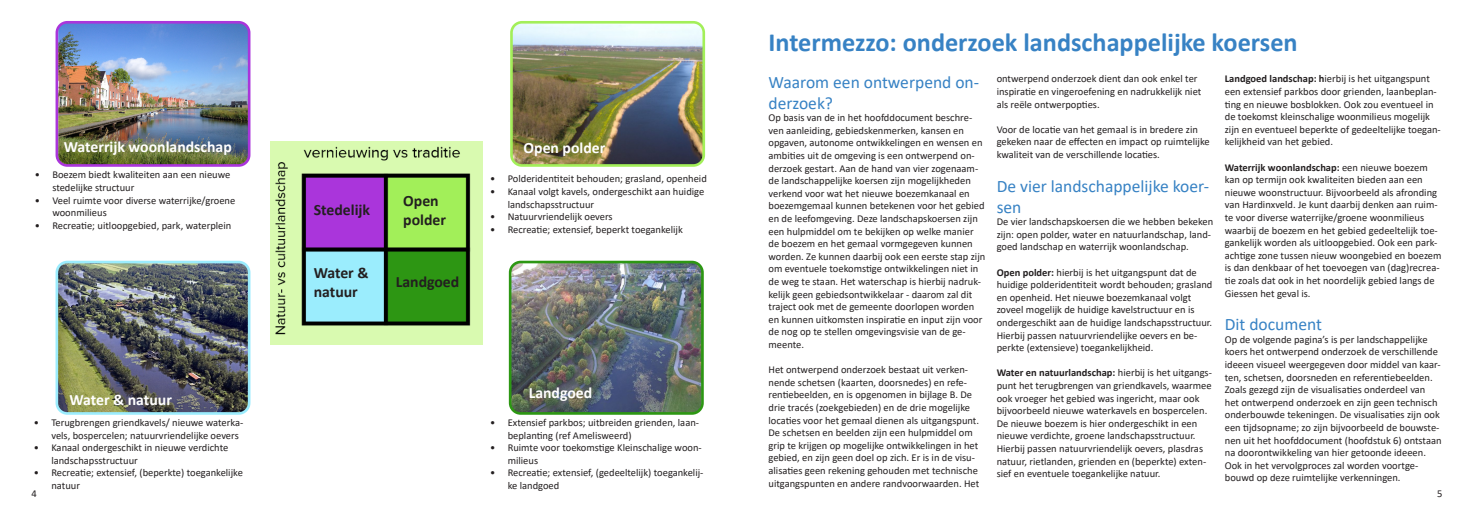
<style>
.page{position:relative;width:1474px;height:521px;background:#fff}
.page>*{position:absolute;margin:0;border:0;box-sizing:border-box;transform-origin:0 0}
.Kop_zonder_nr{font:700 26.25px "Calibri";color:#3782c4}
.supkop_zondernr{font:17.5px/21px "Calibri";color:#3782c4}
.Alineastijl_1{font:700 15.75px "Calibri";color:#fff}
.Alineastijl_2{font:700 15.75px/18.9px "Calibri";color:#231f20}
.tekst_basis{font:10.5px/12.6px "Calibri";color:#231f20}
.s1{font-weight:700}
</style>
<div class="page">
<img style="left:271px;top:142px;width:211px;height:203px">
<img style="left:514px;top:25px;width:187px;height:138px">
<div style="left:510px;top:21px;width:195px;height:146px;border:3px solid #a3ef59;border-radius:10px"></div>
<img style="left:511px;top:262px;width:191px;height:151px">
<div style="left:509px;top:261px;width:194px;height:154px;border:3px solid #2d9713;border-radius:10px"></div>
<img style="left:58px;top:23px;width:191px;height:140px">
<div style="left:56px;top:21px;width:194px;height:146px;border:3px solid #aa35db;border-radius:10px"></div>
<img style="left:57px;top:262px;width:192px;height:149px">
<div style="left:56px;top:261px;width:194px;height:154px;border:3px solid #9becfd;border-radius:10px"></div>
<p class="Kop_zonder_nr" style="left:768px;top:24px;width:530px">Intermezzo: onderzoek landschappelijke koersen</p>
<p class="supkop_zondernr" style="left:768px;top:71px;width:212px">Waarom een ontwerpend on&shy;derzoek?</p>
<p class="tekst_basis" style="left:768px;top:111px;width:218px">Op basis van de in het hoofddocument beschre&shy;ven aanleiding, gebiedskenmerken, kansen en opgaven, autonome ontwikkelingen en wensen en ambities uit de omgeving is een ontwerpend on&shy;derzoek gestart. Aan de hand van vier zogenaam&shy;de landschappelijke koersen zijn mogelijkheden verkend voor wat het nieuwe boezemkanaal en boezemgemaal kunnen betekenen voor het gebied en de leefomgeving. Deze landschapskoersen zijn een hulpmiddel om te bekijken op welke manier de boezem en het gemaal vormgegeven kunnen worden. Ze kunnen daarbij ook een eerste stap zijn om eventuele toekomstige ontwikkelingen niet in de weg te staan. Het waterschap is hierbij nadruk&shy;kelijk geen gebiedsontwikkelaar - daarom zal dit traject ook met de gemeente doorlopen worden en kunnen uitkomsten inspiratie en input zijn voor de nog op te stellen omgevingsvisie van de ge&shy;meente.</p>
<p class="tekst_basis" style="left:768px;top:363px;width:212px">Het ontwerpend onderzoek bestaat uit verken&shy;nende schetsen (kaarten, doorsnedes) en refe&shy;rentiebeelden, en is opgenomen in bijlage B. De drie tracés (zoekgebieden) en de drie mogelijke locaties voor het gemaal dienen als uitgangspunt.<br>De schetsen en beelden zijn een hulpmiddel om grip te krijgen op mogelijke ontwikkelingen in het gebied, en zijn geen doel op zich. Er is in de visu&shy;alisaties geen rekening gehouden met technische uitgangspunten en andere randvoorwaarden. Het</p>
<p class="tekst_basis" style="left:1224px;top:72px;width:217px"><span class="s1">Landgoed landschap: h</span>ierbij is het uitgangspunt een extensief parkbos door grienden, laanbeplan&shy;ting en nieuwe bosblokken. Ook zou eventueel in de toekomst kleinschalige woonmilieus mogelijk zijn en eventueel beperkte of gedeeltelijke toegan&shy;kelijkheid van het gebied.</p>
<p class="tekst_basis" style="left:1224px;top:160px;width:218px"><span class="s1">Waterrijk woonlandschap:</span> een nieuwe boezem kan op termijn ook kwaliteiten bieden aan een nieuwe woonstructuur. Bijvoorbeeld als afronding van Hardinxveld. Je kunt daarbij denken aan ruim&shy;te voor diverse waterrijke/groene woonmilieus waarbij de boezem en het gebied gedeeltelijk toe&shy;gankelijk worden als uitloopgebied. Ook een park&shy;achtige zone tussen nieuw woongebied en boezem is dan denkbaar of het toevoegen van (dag)recrea&shy;tie zoals dat ook in het noordelijk gebied langs de Giessen het geval is.</p>
<p class="supkop_zondernr" style="left:1224px;top:313px;width:99px">Dit document</p>
<p class="tekst_basis" style="left:1224px;top:333px;width:218px">Op de volgende pagina’s is per landschappelijke koers het ontwerpend onderzoek de verschillende ideeen visueel weergegeven door middel van kaar&shy;ten, schetsen, doorsneden en referentiebeelden.<br>Zoals gezegd zijn de visualisaties onderdeel van het ontwerpend onderzoek en zijn geen technisch onderbouwde tekeningen. De visualisaties zijn ook een tijdsopname; zo zijn bijvoorbeeld de bouwste&shy;nen uit het hoofddocument (hoofdstuk 6) ontstaan na doorontwikkeling van hier getoonde ideeen.<br>Ook in het vervolgproces zal worden voortge&shy;bouwd op deze ruimtelijke verkenningen.</p>
<p class="tekst_basis" style="left:996px;top:72px;width:206px">ontwerpend onderzoek dient dan ook enkel ter inspiratie en vingeroefening en nadrukkelijk niet als reële ontwerpopties.</p>
<p class="tekst_basis" style="left:996px;top:123px;width:214px">Voor de locatie van het gemaal is in bredere zin gekeken naar de effecten en impact op ruimtelijke kwaliteit van de verschillende locaties.</p>
<p class="supkop_zondernr" style="left:996px;top:175px;width:214px">De vier landschappelijke koer&shy;sen</p>
<p class="tekst_basis" style="left:996px;top:215px;width:218px">De vier landschapskoersen die we hebben bekeken zijn: open polder, water en natuurlandschap, land&shy;goed landschap en waterrijk woonlandschap.</p>
<p class="tekst_basis" style="left:996px;top:265px;width:217px"><span class="s1">Open polder:</span> hierbij is het uitgangspunt dat de huidige polderidentiteit wordt behouden; grasland en openheid. Het nieuwe boezemkanaal volgt zoveel mogelijk de huidige kavelstructuur en is ondergeschikt aan de huidige landschapsstructuur.<br>Hierbij passen natuurvriendelijke oevers en be&shy;perkte (extensieve) toegankelijkheid.</p>
<p class="tekst_basis" style="left:996px;top:366px;width:217px"><span class="s1">Water en natuurlandschap:</span> hierbij is het uitgangs&shy;punt het terugbrengen van griendkavels, waarmee ook vroeger het gebied was ingericht, maar ook bijvoorbeeld nieuwe waterkavels en bospercelen.<br>De nieuwe boezem is hier ondergeschikt in een nieuwe verdichte, groene landschapsstructuur.<br>Hierbij passen natuurvriendelijk oevers, plasdras natuur, rietlanden, grienden en (beperkte) exten&shy;sief en eventuele toegankelijke natuur.</p>
<p class="Alineastijl_1" style="left:64px;top:136px;width:169px">Waterrijk woonlandschap</p>
<p class="Alineastijl_1" style="left:523px;top:137px;width:83px">Open polder</p>
<p class="tekst_basis" style="left:52px;top:168px;width:179px;text-indent:-17px">• Boezem biedt kwaliteiten aan een nieuwe stedelijke structuur</p>
<p class="tekst_basis" style="left:52px;top:194px;width:184px;text-indent:-17px">• Veel ruimte voor diverse waterrijke/groene woonmilieus</p>
<p class="tekst_basis" style="left:35px;top:219px;width:198px">• Recreatie; uitloopgebied, park, waterplein</p>
<p class="tekst_basis" style="left:490px;top:172px;width:218px">• Polderidentiteit behouden; grasland, openheid</p>
<p class="tekst_basis" style="left:507px;top:185px;width:198px;text-indent:-17px">• Kanaal volgt kavels, ondergeschikt aan huidige landschapsstructuur</p>
<p class="tekst_basis" style="left:490px;top:210px;width:124px">• Natuurvriendelijk oevers</p>
<p class="tekst_basis" style="left:490px;top:223px;width:194px">• Recreatie; extensief, beperkt toegankelijk</p>
<p class="Alineastijl_2" style="left:403px;top:191px;width:44px">Open polder</p>
<p class="Alineastijl_2" style="left:314px;top:200px;width:58px">Stedelijk</p>
<p class="Alineastijl_2" style="left:314px;top:264px;width:56px">Water &amp; natuur</p>
<p class="Alineastijl_2" style="left:396px;top:272px;width:65px">Landgoed</p>
<p class="Alineastijl_1" style="left:528px;top:382px;width:65px">Landgoed</p>
<p class="Alineastijl_1" style="left:69px;top:389px;width:104px">Water &amp; natuur</p>
<p class="tekst_basis" style="left:51px;top:416px;width:193px;text-indent:-17px">• Terugbrengen griendkavels/ nieuwe waterka&shy;vels, bospercelen; natuurvriendelijke oevers</p>
<p class="tekst_basis" style="left:51px;top:441px;width:178px;text-indent:-17px">• Kanaal ondergeschikt in nieuwe verdichte landschapsstructuur</p>
<p class="tekst_basis" style="left:51px;top:466px;width:193px;text-indent:-17px">• Recreatie; extensief, (beperkte) toegankelijke natuur</p>
<p class="tekst_basis" style="left:507px;top:416px;width:193px;text-indent:-17px">• Extensief parkbos; uitbreiden grienden, laan&shy;beplanting (ref Amelisweerd)</p>
<p class="tekst_basis" style="left:507px;top:441px;width:196px;text-indent:-17px">• Ruimte voor toekomstige Kleinschalige woon&shy;milieus</p>
<p class="tekst_basis" style="left:507px;top:466px;width:197px;text-indent:-17px">• Recreatie; extensief, (gedeeltelijk) toegankelij&shy;ke landgoed</p>
<p class="tekst_basis" style="left:32px;top:487px;width:7px">4</p>
<p class="tekst_basis" style="left:1436px;top:487px;width:7px">5</p>
</div>
